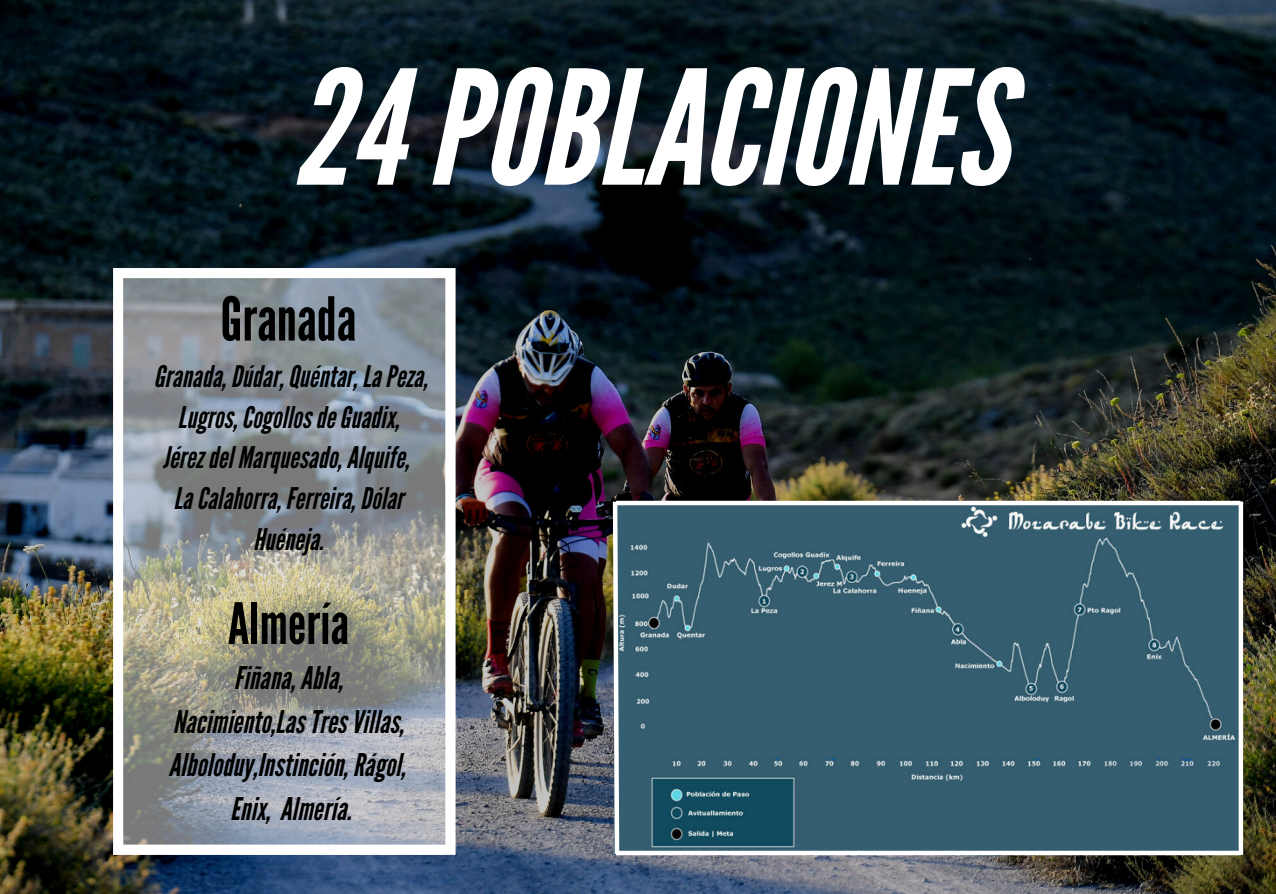
<style>
.page{position:relative;width:1276px;height:894px;background:#fff}
.page>*{position:absolute;margin:0;border:0;box-sizing:border-box;transform-origin:0 0}
.t1{font:italic 158.25px "League Gothic";color:#fff}
.t2{font:60.3px "League Gothic";color:#000}
.t3{font:56.85px "League Gothic";color:#000}
.t4{font:italic 31.2px/43.5px "League Gothic";color:#000;text-align:center}
.t5{font:italic 29.85px/40.8px "League Gothic";color:#000;text-align:center}
</style>
<div class="page">
<img style="left:0;top:0;width:1275px;height:893px">
<img style="left:621px;top:505px;width:617px;height:345px">
<svg style="left:447px;top:268px;width:8px;height:586px"></svg>
<div style="left:616px;top:500px;width:624px;height:5px;background:#fff"></div>
<div style="left:616px;top:850px;width:624px;height:5px;background:#fff"></div>
<img style="left:610px;top:497px;width:11px;height:361px">
<svg style="left:1238px;top:501px;width:4px;height:353px"></svg>
<svg style="left:113px;top:268px;width:334px;height:586px;background:#9ca0a0"></svg>
<h1 class="t1" style="left:292px;top:37px;width:717px">24POBLACIONES</h1>
<h2 class="t2" style="left:220px;top:284px;width:137px">Granada</h2>
<p class="t5" style="left:154px;top:356px;width:275px">Granada,Dúdar,Quéntar, LaPeza,<br>Lugros,CogollosdeGuadix,<br>Jérezdel Marquesado,Alquife,<br>LaCalahorra, Ferreira,Dólar<br>Huéneja.</p>
<h3 class="t3" style="left:228px;top:590px;width:122px">Almería</h3>
<p class="t4" style="left:168px;top:656px;width:238px">Fiñana,Abla,<br>Nacimiento,LasTresVillas,<br>Alboloduy,Instinción,Rágol,<br>Enix, Almería.</p>
</div>
